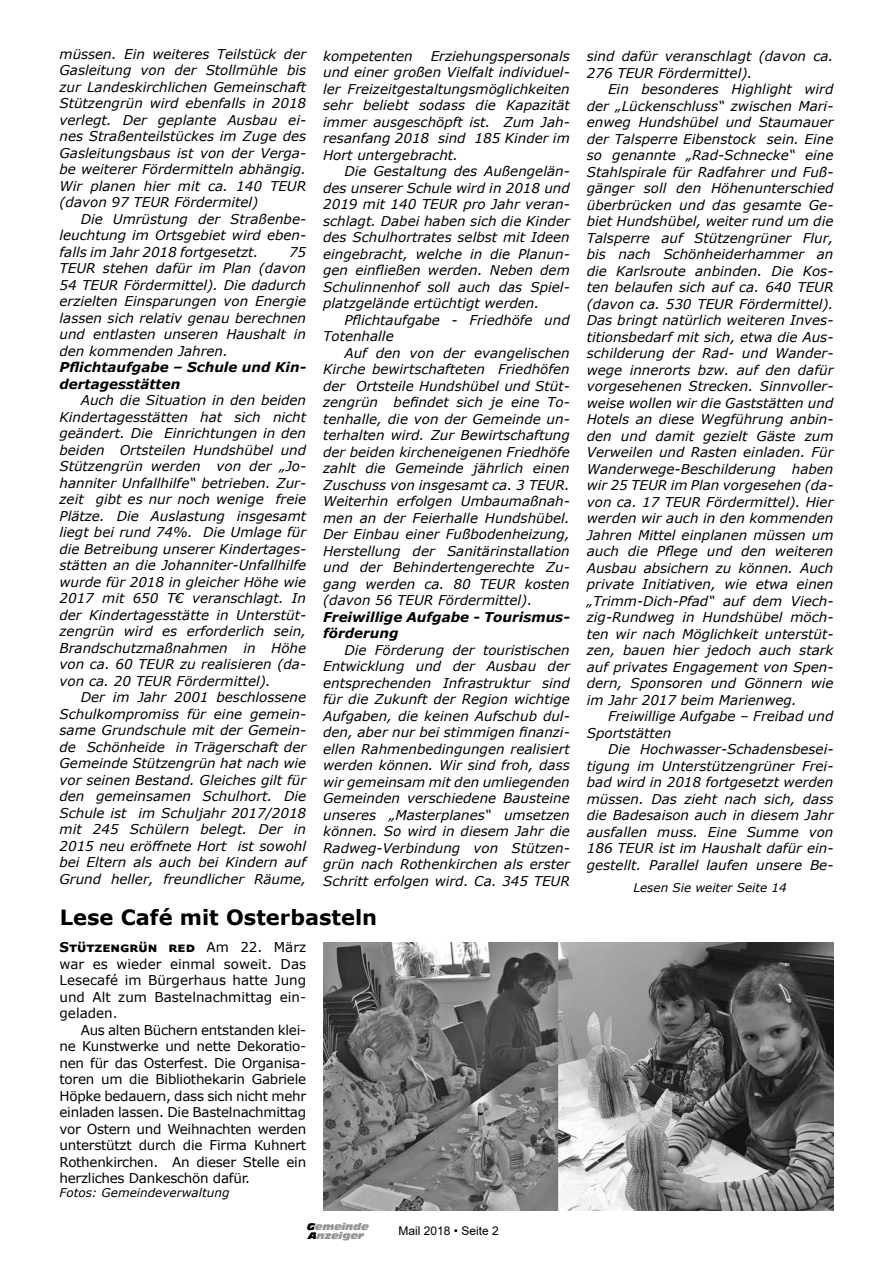
<style>
.page{position:relative;width:893px;height:1263px;background:#fff}
.page>*{position:absolute;margin:0;border:0;box-sizing:border-box;transform-origin:0 0}
.t1{font:700 21px "Verdana";color:#000}
.t2{font:italic 13.5px/16.5px "Verdana";color:#000;text-align:justify}
.t3{font:13.5px/16.5px "Verdana";letter-spacing:-.01em;color:#000;text-align:justify}
.t4{font:italic 700 13.5px/16.5px "Verdana";color:#000}
.t5{font:italic 12px "Verdana";color:#000}
.t6{font:12px "Arial";color:#000}
.t7{font:italic 9px/8.7px "Incised 901 BT Nord";color:#939598}
.s1{font-weight:700}
.s2{color:#000}
</style>
<div class="page">
<img style="left:323px;top:942px;width:510px;height:268px">
<p class="t2" style="left:60px;top:45px;width:248px">müssen. Ein weiteres Teilstück der Gasleitung von der Stollmühle bis zur Landeskirchlichen Gemeinschaft Stützengrün wird ebenfalls in 2018 verlegt. Der geplante Ausbau ei&shy;nes Straßenteilstückes im Zuge des Gasleitungsbaus ist von der Verga&shy;be weiterer Fördermitteln abhängig.<br>Wir planen hier mit ca. 140 TEUR (davon 97 TEUR Fördermitel)</p>
<p class="t2" style="left:60px;top:210px;width:248px;text-indent:21px">Die Umrüstung der Straßenbe&shy;leuchtung im Ortsgebiet wird eben&shy;falls im Jahr 2018 fortgesetzt.</p>
<p class="t2" style="left:60px;top:243px;width:248px;text-indent:229px">75<br>TEUR stehen dafür im Plan (davon 54 TEUR Fördermittel). Die dadurch erzielten Einsparungen von Energie lassen sich relativ genau berechnen und entlasten unseren Haushalt in den kommenden Jahren.</p>
<p class="t4" style="left:60px;top:359px;width:248px">Pflichtaufgabe – Schule und Kin&shy;dertagesstätten</p>
<p class="t2" style="left:60px;top:392px;width:248px;text-indent:21px">Auch die Situation in den beiden Kindertagesstätten hat sich nicht geändert. Die Einrichtungen in den beiden Ortsteilen Hundshübel und Stützengrün werden von der „Jo&shy;hanniter Unfallhilfe“ betrieben. Zur&shy;zeit gibt es nur noch wenige freie Plätze. Die Auslastung insgesamt liegt bei rund 74%. Die Umlage für die Betreibung unserer Kindertages&shy;stätten an die Johanniter-Unfallhilfe wurde für 2018 in gleicher Höhe wie 2017 mit 650 T€ veranschlagt. In der Kindertagesstätte in Unterstüt&shy;zengrün wird es erforderlich sein, Brandschutzmaßnahmen in Höhe von ca. 60 TEUR zu realisieren (da&shy;von ca. 20 TEUR Fördermittel).</p>
<p class="t2" style="left:60px;top:689px;width:248px;text-indent:21px">Der im Jahr 2001 beschlossene Schulkompromiss für eine gemein&shy;same Grundschule mit der Gemein&shy;de Schönheide in Trägerschaft der Gemeinde Stützengrün hat nach wie vor seinen Bestand. Gleiches gilt für den gemeinsamen Schulhort. Die Schule ist im Schuljahr 2017/2018 mit 245 Schülern belegt. Der in 2015 neu eröffnete Hort ist sowohl bei Eltern als auch bei Kindern auf Grund heller, freundlicher Räume,</p>
<p class="t2" style="left:323px;top:47px;width:248px;text-indent:108px">Erziehungspersonals und einer großen Vielfalt individuel&shy;ler Freizeitgestaltungsmöglichkeiten sehr beliebt sodass die Kapazität immer ausgeschöpft ist. Zum Jah&shy;resanfang 2018 sind 185 Kinder im Hort untergebracht.</p>
<p class="t2" style="left:323px;top:163px;width:248px;text-indent:21px">Die Gestaltung des Außengelän&shy;des unserer Schule wird in 2018 und 2019 mit 140 TEUR pro Jahr veran&shy;schlagt. Dabei haben sich die Kinder des Schulhortrates selbst mit Ideen eingebracht, welche in die Planun&shy;gen einfließen werden. Neben dem Schulinnenhof soll auch das Spiel&shy;platzgelände ertüchtigt werden.</p>
<p class="t2" style="left:323px;top:311px;width:248px;text-indent:21px">Pflichtaufgabe - Friedhöfe und<br>Totenhalle</p>
<p class="t2" style="left:323px;top:344px;width:248px;text-indent:21px">Auf den von der evangelischen Kirche bewirtschafteten Friedhöfen der Ortsteile Hundshübel und Stüt&shy;zengrün befindet sich je eine To&shy;tenhalle, die von der Gemeinde un&shy;terhalten wird. Zur Bewirtschaftung der beiden kircheneigenen Friedhöfe zahlt die Gemeinde jährlich einen Zuschuss von insgesamt ca. 3 TEUR.<br>Weiterhin erfolgen Umbaumaßnah&shy;men an der Feierhalle Hundshübel.<br>Der Einbau einer Fußbodenheizung, Herstellung der Sanitärinstallation und der Behindertengerechte Zu&shy;gang werden ca. 80 TEUR kosten (davon 56 TEUR Fördermittel).</p>
<p class="t4" style="left:323px;top:608px;width:248px">Freiwillige Aufgabe - Tourismus&shy;förderung</p>
<p class="t2" style="left:323px;top:641px;width:248px;text-indent:21px">Die Förderung der touristischen Entwicklung und der Ausbau der entsprechenden Infrastruktur sind für die Zukunft der Region wichtige Aufgaben, die keinen Aufschub dul&shy;den, aber nur bei stimmigen finanzi&shy;ellen Rahmenbedingungen realisiert werden können. Wir sind froh, dass wir gemeinsam mit den umliegenden Gemeinden verschiedene Bausteine unseres „Masterplanes“ umsetzen können. So wird in diesem Jahr die Radweg-Verbindung von Stützen&shy;grün nach Rothenkirchen als erster Schritt erfolgen wird. Ca. 345 TEUR</p>
<p class="t2" style="left:323px;top:47px;width:91px">kompetenten</p>
<h1 class="t1" style="left:60px;top:903px;width:319px">Lese Café mit Osterbasteln</h1>
<p class="t3" style="left:60px;top:939px;width:248px"><span class="s1">Stützengrün red</span> Am 22. März war es wieder einmal soweit. Das Lesecafé im Bürgerhaus hatte Jung und Alt zum Bastelnachmittag ein&shy;geladen.</p>
<p class="t3" style="left:60px;top:1021px;width:248px;text-indent:21px">Aus alten Büchern entstanden klei&shy;ne Kunstwerke und nette Dekoratio&shy;nen für das Osterfest. Die Organisa&shy;toren um die Bibliothekarin Gabriele Höpke bedauern, dass sich nicht mehr einladen lassen. Die Bastelnachmittag vor Ostern und Weihnachten werden unterstützt durch die Firma Kuhnert Rothenkirchen. An dieser Stelle ein herzliches Dankeschön dafür.</p>
<p class="t5" style="left:60px;top:1184px;width:171px">Fotos: Gemeindeverwaltung</p>
<p class="t7" style="left:307px;top:1222px;width:63px"><span class="s2">G</span>emeinde<br><span class="s2">A</span>nzeiger</p>
<p class="t6" style="left:398px;top:1222px;width:102px">Mail 2018 • Seite 2</p>
<p class="t2" style="left:587px;top:48px;width:248px">sind dafür veranschlagt (davon ca.<br>276 TEUR Fördermittel).</p>
<p class="t2" style="left:587px;top:81px;width:248px;text-indent:21px">Ein besonderes Highlight wird der „Lückenschluss“ zwischen Mari&shy;enweg Hundshübel und Staumauer der Talsperre Eibenstock sein. Eine so genannte „Rad-Schnecke“ eine Stahlspirale für Radfahrer und Fuß&shy;gänger soll den Höhenunterschied überbrücken und das gesamte Ge&shy;biet Hundshübel, weiter rund um die Talsperre auf Stützengrüner Flur, bis nach Schönheiderhammer an die Karlsroute anbinden. Die Kos&shy;ten belaufen sich auf ca. 640 TEUR (davon ca. 530 TEUR Fördermittel).<br>Das bringt natürlich weiteren Inves&shy;titionsbedarf mit sich, etwa die Aus&shy;schilderung der Rad- und Wander&shy;wege innerorts bzw. auf den dafür vorgesehenen Strecken. Sinnvoller&shy;weise wollen wir die Gaststätten und Hotels an diese Wegführung anbin&shy;den und damit gezielt Gäste zum Verweilen und Rasten einladen. Für Wanderwege-Beschilderung haben wir 25 TEUR im Plan vorgesehen (da&shy;von ca. 17 TEUR Fördermittel). Hier werden wir auch in den kommenden Jahren Mittel einplanen müssen um auch die Pflege und den weiteren Ausbau absichern zu können. Auch private Initiativen, wie etwa einen „Trimm-Dich-Pfad“ auf dem Viech&shy;zig-Rundweg in Hundshübel möch&shy;ten wir nach Möglichkeit unterstüt&shy;zen, bauen hier jedoch auch stark auf privates Engagement von Spen&shy;dern, Sponsoren und Gönnern wie im Jahr 2017 beim Marienweg.</p>
<p class="t2" style="left:587px;top:708px;width:248px;text-indent:21px">Freiwillige Aufgabe – Freibad und<br>Sportstätten</p>
<p class="t2" style="left:587px;top:741px;width:248px;text-indent:21px">Die Hochwasser-Schadensbesei&shy;tigung im Unterstützengrüner Frei&shy;bad wird in 2018 fortgesetzt werden müssen. Das zieht nach sich, dass die Badesaison auch in diesem Jahr ausfallen muss. Eine Summe von 186 TEUR ist im Haushalt dafür ein&shy;gestellt. Parallel laufen unsere Be-</p>
<p class="t5" style="left:633px;top:879px;width:155px">Lesen Sie weiter Seite 14</p>
</div>
